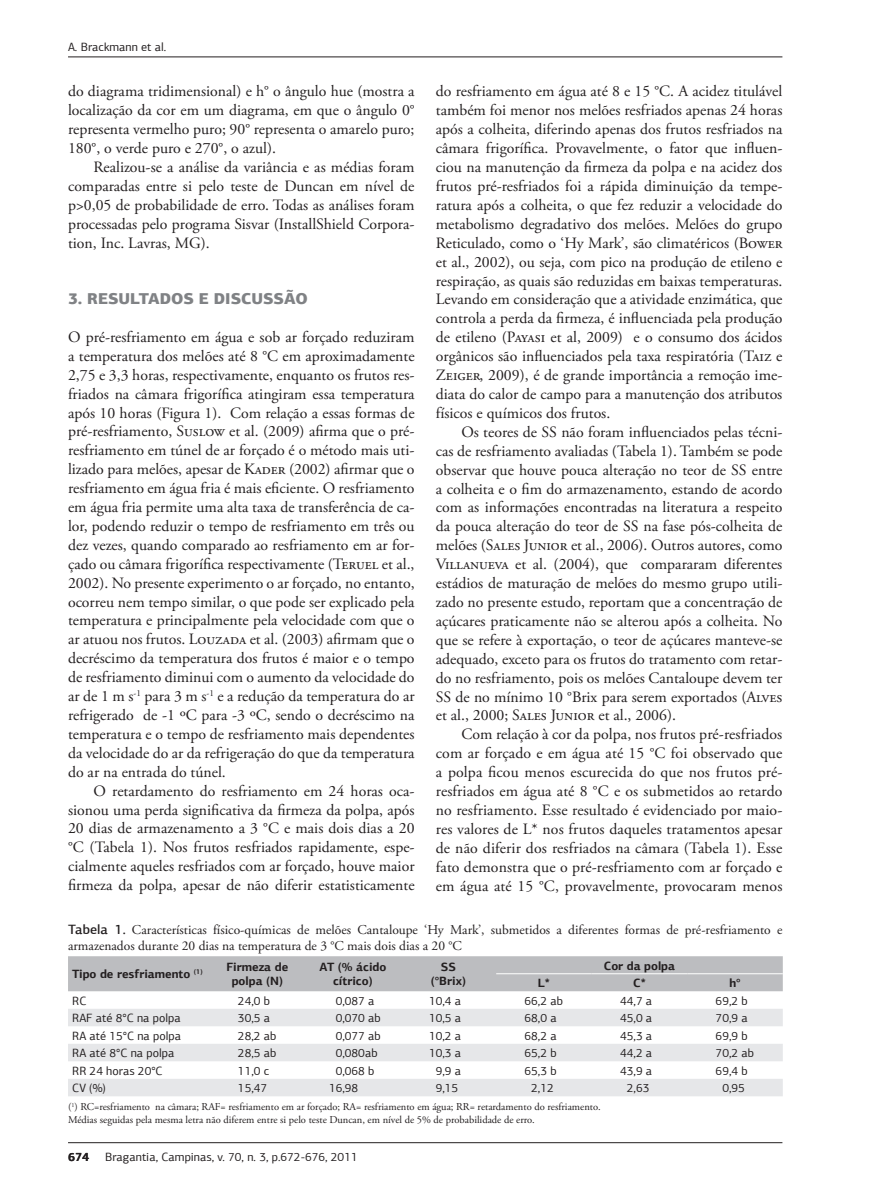
<style>
.page{position:relative;width:893px;height:1191px;background:#fff}
.page>*{position:absolute;margin:0;border:0;box-sizing:border-box;transform-origin:0 0}
._04_1_texto{font:15.75px/18.9px "Adobe Garamond Pro";color:#231f20;text-align:justify}
._04_0_texto_primeiro{font:15.75px/18.9px "Adobe Garamond Pro";color:#231f20;text-align:justify}
._05_0_sub1{font:900 15.75px "PF Agora Sans Pro";color:#808285}
._06_0_tabela_titulo{font:13.5px/16.2px "Adobe Garamond Pro";color:#231f20}
._06_3_tabela_texto_v{font:12px "PF Agora Sans Pro";color:#231f20}
._06_2_tabela_texto{font:12px "PF Agora Sans Pro";color:#231f20}
._06_1_tabela_primeir{font:700 12px/14.4px "PF Agora Sans Pro";color:#231f20;text-align:center}
._08_0_cabeçalho{font:12px "PF Agora Sans Pro";color:#231f20}
._06_4_legenda_figura{font:10.5px "Adobe Garamond Pro";color:#231f20}
.s1{font-family:"PF Agora Sans Pro";font-weight:500}
</style>
<div class="page">
<hr style="left:68px;top:1142px;width:714px;height:1px;background:#231f20">
<hr style="left:68px;top:57px;width:714px;height:1px;background:#231f20">
<div style="left:68px;top:956px;width:715px;height:35px;background:#bcbdc0"></div>
<svg style="left:68px;top:1009px;width:715px;height:87px;fill:#e6e7e9"></svg>
<hr style="left:496px;top:973px;width:96px;height:1px;background:#fff">
<hr style="left:592px;top:973px;width:95px;height:1px;background:#fff">
<hr style="left:687px;top:973px;width:96px;height:1px;background:#fff">
<p class="_08_0_cabeçalho" style="left:68px;top:40px;width:100px">A. Brackmann et al.</p>
<p class="_04_1_texto" style="left:68px;top:83px;width:348px">do diagrama tridimensional) e h° o ângulo hue (mostra a localização da cor em um diagrama, em que o ângulo 0° representa vermelho puro; 90° representa o amarelo puro; 180°, o verde puro e 270°, o azul).</p>
<p class="_04_1_texto" style="left:68px;top:158px;width:348px;text-indent:26px">Realizou-se a análise da variância e as médias foram comparadas entre si pelo teste de Duncan em nível de p&gt;0,05 de probabilidade de erro. Todas as análises foram processadas pelo programa Sisvar (InstallShield Corpora&shy;tion, Inc. Lavras, MG).</p>
<p class="_05_0_sub1" style="left:68px;top:289px;width:241px">3. RESULTADOS E DISCUSSÃO</p>
<p class="_04_0_texto_primeiro" style="left:68px;top:328px;width:348px">O pré-resfriamento em água e sob ar forçado reduziram a temperatura dos melões até 8 °C em aproximadamente 2,75 e 3,3 horas, respectivamente, enquanto os frutos res&shy;friados na câmara frigorífica atingiram essa temperatura após 10 horas (Figura 1). Com relação a essas formas de pré-resfriamento, Suslow et al. (2009) afirma que o pré&shy;resfriamento em túnel de ar forçado é o método mais uti&shy;lizado para melões, apesar de Kader (2002) afirmar que o resfriamento em água fria é mais eficiente. O resfriamento em água fria permite uma alta taxa de transferência de ca&shy;lor, podendo reduzir o tempo de resfriamento em três ou dez vezes, quando comparado ao resfriamento em ar for&shy;çado ou câmara frigorífica respectivamente (Teruel et al., 2002). No presente experimento o ar forçado, no entanto, ocorreu nem tempo similar, o que pode ser explicado pela temperatura e principalmente pela velocidade com que o ar atuou nos frutos. Louzada et al. (2003) afirmam que o decréscimo da temperatura dos frutos é maior e o tempo de resfriamento diminui com o aumento da velocidade do ar de 1 m s<sup>-1</sup> para 3 m s<sup>-1</sup> e a redução da temperatura do ar refrigerado de -1 ºC para -3 ºC, sendo o decréscimo na temperatura e o tempo de resfriamento mais dependentes da velocidade do ar da refrigeração do que da temperatura do ar na entrada do túnel.</p>
<p class="_04_1_texto" style="left:68px;top:781px;width:348px;text-indent:26px">O retardamento do resfriamento em 24 horas oca&shy;sionou uma perda significativa da firmeza da polpa, após 20 dias de armazenamento a 3 °C e mais dois dias a 20 °C (Tabela 1). Nos frutos resfriados rapidamente, espe&shy;cialmente aqueles resfriados com ar forçado, houve maior firmeza da polpa, apesar de não diferir estatisticamente</p>
<p class="_04_1_texto" style="left:436px;top:83px;width:348px">do resfriamento em água até 8 e 15 °C. A acidez titulável também foi menor nos melões resfriados apenas 24 horas após a colheita, diferindo apenas dos frutos resfriados na câmara frigorífica. Provavelmente, o fator que influen&shy;ciou na manutenção da firmeza da polpa e na acidez dos frutos pré-resfriados foi a rápida diminuição da tempe&shy;ratura após a colheita, o que fez reduzir a velocidade do metabolismo degradativo dos melões. Melões do grupo Reticulado, como o ‘Hy Mark’, são climatéricos (Bower et al., 2002), ou seja, com pico na produção de etileno e respiração, as quais são reduzidas em baixas temperaturas.<br>Levando em consideração que a atividade enzimática, que controla a perda da firmeza, é influenciada pela produção de etileno (Payasi et al, 2009) e o consumo dos ácidos orgânicos são influenciados pela taxa respiratória (Taiz e Zeiger, 2009), é de grande importância a remoção ime&shy;diata do calor de campo para a manutenção dos atributos físicos e químicos dos frutos.</p>
<p class="_04_1_texto" style="left:436px;top:423px;width:348px;text-indent:26px">Os teores de SS não foram influenciados pelas técni&shy;cas de resfriamento avaliadas (Tabela 1). Também se pode observar que houve pouca alteração no teor de SS entre a colheita e o fim do armazenamento, estando de acordo com as informações encontradas na literatura a respeito da pouca alteração do teor de SS na fase pós-colheita de melões (Sales Junior et al., 2006). Outros autores, como Villanueva et al. (2004), que compararam diferentes estádios de maturação de melões do mesmo grupo utili&shy;zado no presente estudo, reportam que a concentração de açúcares praticamente não se alterou após a colheita. No que se refere à exportação, o teor de açúcares manteve-se adequado, exceto para os frutos do tratamento com retar&shy;do no resfriamento, pois os melões Cantaloupe devem ter SS de no mínimo 10 °Brix para serem exportados (Alves et al., 2000; Sales Junior et al., 2006).</p>
<p class="_04_1_texto" style="left:436px;top:725px;width:348px;text-indent:26px">Com relação à cor da polpa, nos frutos pré-resfriados com ar forçado e em água até 15 °C foi observado que a polpa ficou menos escurecida do que nos frutos pré&shy;resfriados em água até 8 °C e os submetidos ao retardo no resfriamento. Esse resultado é evidenciado por maio&shy;res valores de L* nos frutos daqueles tratamentos apesar de não diferir dos resfriados na câmara (Tabela 1). Esse fato demonstra que o pré-resfriamento com ar forçado e em água até 15 °C, provavelmente, provocaram menos</p>
<p class="_06_0_tabela_titulo" style="left:68px;top:921px;width:716px"><span class="s1">Tabela 1.</span> Características físico-químicas de melões Cantaloupe ‘Hy Mark’, submetidos a diferentes formas de pré-resfriamento e armazenados durante 20 dias na temperatura de 3 °C mais dois dias a 20 °C</p>
<p class="_06_1_tabela_primeir" style="left:72px;top:966px;width:132px">Tipo de resfriamento <sup>(1)</sup></p>
<p class="_06_1_tabela_primeir" style="left:227px;top:959px;width:63px">Firmeza de polpa (N)</p>
<p class="_06_1_tabela_primeir" style="left:319px;top:959px;width:69px">AT (% ácido cítrico)</p>
<p class="_06_1_tabela_primeir" style="left:441px;top:959px;width:16px">SS</p>
<p class="_06_1_tabela_primeir" style="left:431px;top:974px;width:37px">(°Brix)</p>
<p class="_06_1_tabela_primeir" style="left:604px;top:958px;width:73px">Cor da polpa</p>
<p class="_06_1_tabela_primeir" style="left:538px;top:975px;width:14px">L*</p>
<p class="_06_1_tabela_primeir" style="left:633px;top:975px;width:14px">C*</p>
<p class="_06_1_tabela_primeir" style="left:729px;top:975px;width:13px">h°</p>
<p class="_06_2_tabela_texto" style="left:72px;top:993px;width:16px">RC</p>
<p class="_06_3_tabela_texto_v" style="left:238px;top:993px;width:34px">24,0 b</p>
<p class="_06_3_tabela_texto_v" style="left:336px;top:993px;width:40px">0,087 a</p>
<p class="_06_3_tabela_texto_v" style="left:429px;top:993px;width:34px">10,4 a</p>
<p class="_06_3_tabela_texto_v" style="left:525px;top:993px;width:40px">66,2 ab</p>
<p class="_06_3_tabela_texto_v" style="left:620px;top:993px;width:34px">44,7 a</p>
<p class="_06_3_tabela_texto_v" style="left:716px;top:993px;width:34px">69,2 b</p>
<p class="_06_2_tabela_texto" style="left:72px;top:1010px;width:110px">RAF até 8°C na polpa</p>
<p class="_06_3_tabela_texto_v" style="left:238px;top:1010px;width:34px">30,5 a</p>
<p class="_06_3_tabela_texto_v" style="left:336px;top:1010px;width:47px">0,070 ab</p>
<p class="_06_3_tabela_texto_v" style="left:429px;top:1010px;width:34px">10,5 a</p>
<p class="_06_3_tabela_texto_v" style="left:525px;top:1010px;width:34px">68,0 a</p>
<p class="_06_3_tabela_texto_v" style="left:620px;top:1010px;width:34px">45,0 a</p>
<p class="_06_3_tabela_texto_v" style="left:716px;top:1010px;width:34px">70,9 a</p>
<p class="_06_2_tabela_texto" style="left:72px;top:1028px;width:110px">RA até 15°C na polpa</p>
<p class="_06_3_tabela_texto_v" style="left:238px;top:1028px;width:40px">28,2 ab</p>
<p class="_06_3_tabela_texto_v" style="left:336px;top:1028px;width:47px">0,077 ab</p>
<p class="_06_3_tabela_texto_v" style="left:429px;top:1028px;width:34px">10,2 a</p>
<p class="_06_3_tabela_texto_v" style="left:525px;top:1028px;width:34px">68,2 a</p>
<p class="_06_3_tabela_texto_v" style="left:620px;top:1028px;width:34px">45,3 a</p>
<p class="_06_3_tabela_texto_v" style="left:716px;top:1028px;width:34px">69,9 b</p>
<p class="_06_2_tabela_texto" style="left:72px;top:1045px;width:104px">RA até 8°C na polpa</p>
<p class="_06_3_tabela_texto_v" style="left:238px;top:1045px;width:40px">28,5 ab</p>
<p class="_06_3_tabela_texto_v" style="left:336px;top:1045px;width:43px">0,080ab</p>
<p class="_06_3_tabela_texto_v" style="left:429px;top:1045px;width:34px">10,3 a</p>
<p class="_06_3_tabela_texto_v" style="left:525px;top:1045px;width:34px">65,2 b</p>
<p class="_06_3_tabela_texto_v" style="left:620px;top:1045px;width:34px">44,2 a</p>
<p class="_06_3_tabela_texto_v" style="left:716px;top:1045px;width:40px">70,2 ab</p>
<p class="_06_2_tabela_texto" style="left:72px;top:1063px;width:92px">RR 24 horas 20°C</p>
<p class="_06_3_tabela_texto_v" style="left:238px;top:1063px;width:33px">11,0 c</p>
<p class="_06_3_tabela_texto_v" style="left:336px;top:1063px;width:40px">0,068 b</p>
<p class="_06_3_tabela_texto_v" style="left:436px;top:1063px;width:27px">9,9 a</p>
<p class="_06_3_tabela_texto_v" style="left:525px;top:1063px;width:34px">65,3 b</p>
<p class="_06_3_tabela_texto_v" style="left:620px;top:1063px;width:34px">43,9 a</p>
<p class="_06_3_tabela_texto_v" style="left:716px;top:1063px;width:34px">69,4 b</p>
<p class="_06_2_tabela_texto" style="left:72px;top:1080px;width:35px">CV (%)</p>
<p class="_06_3_tabela_texto_v" style="left:238px;top:1080px;width:31px">15,47</p>
<p class="_06_3_tabela_texto_v" style="left:329px;top:1080px;width:31px">16,98</p>
<p class="_06_3_tabela_texto_v" style="left:436px;top:1080px;width:24px">9,15</p>
<p class="_06_3_tabela_texto_v" style="left:531px;top:1080px;width:24px">2,12</p>
<p class="_06_3_tabela_texto_v" style="left:627px;top:1080px;width:24px">2,63</p>
<p class="_06_3_tabela_texto_v" style="left:722px;top:1080px;width:24px">0,95</p>
<p class="_06_4_legenda_figura" style="left:68px;top:1100px;width:534px">(<sup>1</sup>) RC=resfriamento na câmara; RAF= resfriamento em ar forçado; RA= resfriamento em água; RR= retardamento do resfriamento.</p>
<p class="_06_4_legenda_figura" style="left:68px;top:1113px;width:468px">Médias seguidas pela mesma letra não diferem entre si pelo teste Duncan, em nível de 5% de probabilidade de erro.</p>
<p class="_06_1_tabela_primeir" style="left:68px;top:1149px;width:23px">674</p>
<p class="_06_2_tabela_texto" style="left:105px;top:1149px;width:254px">Bragantia, Campinas, v. 70, n. 3, p.672-676, 2011</p>
</div>
